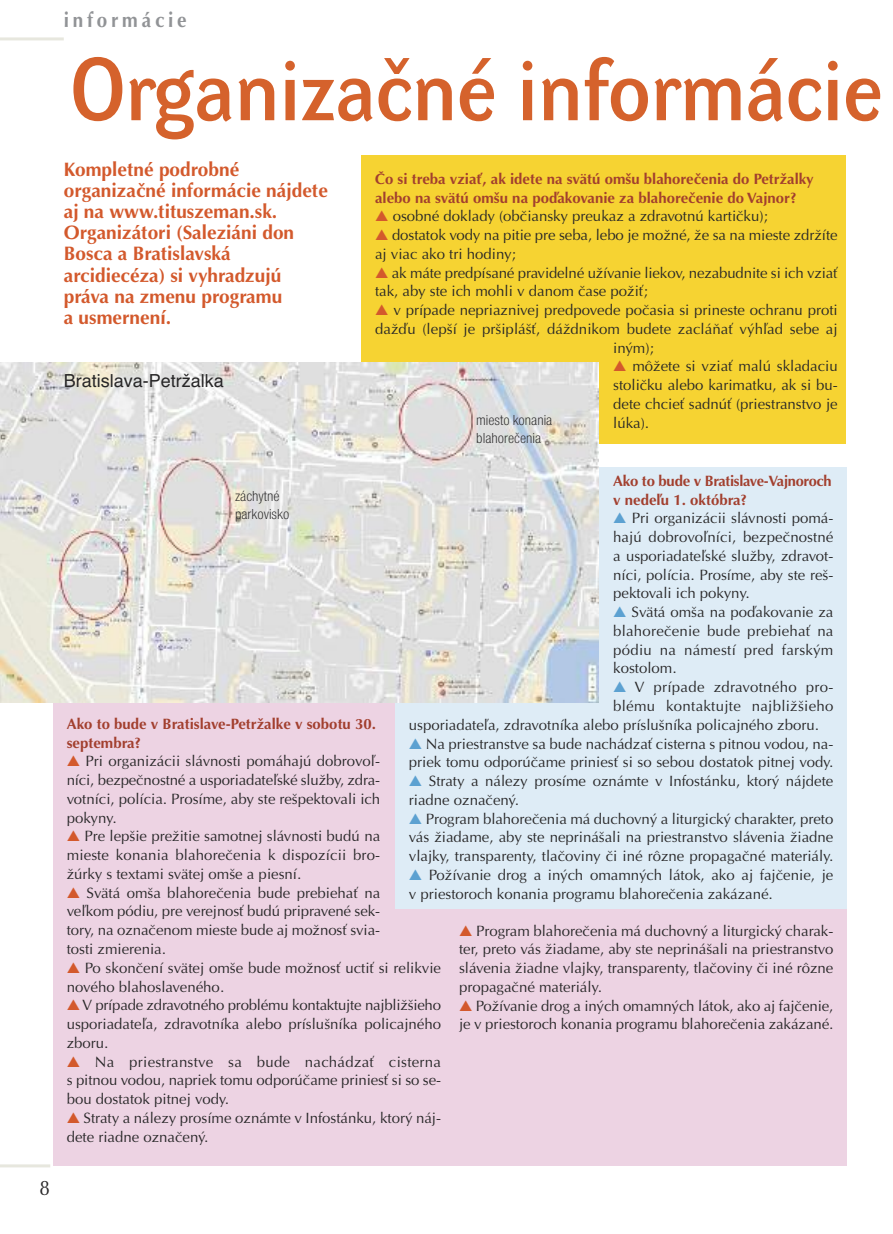
<style>
.page{position:relative;width:893px;height:1234px;background:#fff}
.page>*{position:absolute;margin:0;border:0;box-sizing:border-box;transform-origin:0 0}
.t1{font:700 87px "Dyna Grotesk LE";color:#d5622c;scale:.9 1}
.t2{font:700 21px "Optima CE";letter-spacing:.2em;color:#919396;scale:.9 1}
.t3{font:21px "Optima CE";color:#272627;scale:.9 1}
.t4{font:700 19.5px/21px "Optima CE";color:#d3592c}
.t5{font:18px "Helvetica";color:#272627}
.t6{font:15px/18.8px "Optima CE";color:#272627;text-align:justify}
.t7{font:700 15px/18.8px "Optima CE";color:#a23f2e}
.t8{font:15px "Optima CE";letter-spacing:.02em;color:#272627}
.t9{font:700 15px/18.8px "Optima CE";letter-spacing:-.02em;color:#a23f2e}
.t10{font:15px/18px "Nimbus San DEE Ligh Cond";color:#272627}
.s1{color:#d3592c}
.s2{color:#5ca1d1}
</style>
<div class="page">
<hr style="left:0;top:37px;width:64px;height:3px;background:#e7e7de">
<hr style="left:0;top:1164px;width:50px;height:3px;background:#e7e7de">
<div style="left:361px;top:156px;width:485px;height:288px;background:#f6d332"></div>
<div style="left:53px;top:680px;width:793px;height:485px;background:#edd3e3"></div>
<div style="left:395px;top:467px;width:451px;height:442px;background:#deecf6"></div>
<img style="left:0;top:362px;width:598px;height:340px">
<h2 class="t3" style="left:40px;top:1180px;width:13px">8</h2>
<h2 class="t2" style="left:64px;top:12px;width:138px">informácie</h2>
<h1 class="t1" style="left:70px;top:58px;width:903px">organizačné informácie</h1>
<h3 class="t4" style="left:64px;top:162px;width:266px">Kompletné podrobné organizačné informácie nájdete aj na www.tituszeman.sk.<br>Organizátori (Saleziáni don<br>Bosca a Bratislavská arcidiecéza) si vyhradzujú práva na zmenu programu<br>a usmernení.</h3>
<p class="t5" style="left:64px;top:370px;width:162px">Bratislava-Petržalka</p>
<p class="t7" style="left:375px;top:171px;width:440px">Čo si treba vziať, ak idete na svätú omšu blahorečenia do Petržalky alebo na svätú omšu na poďakovanie za blahorečenie do Vajnor?</p>
<p class="t6" style="left:375px;top:208px;width:394px"><span class="s1">▲</span> osobné doklady (občiansky preukaz a zdravotnú kartičku);</p>
<p class="t6" style="left:375px;top:227px;width:464px"><span class="s1">▲</span> dostatok vody na pitie pre seba, lebo je možné, že sa na mieste zdržíte aj viac ako tri hodiny;</p>
<p class="t6" style="left:375px;top:264px;width:464px"><span class="s1">▲</span> ak máte predpísané pravidelné užívanie liekov, nezabudnite si ich vziať tak, aby ste ich mohli v danom čase požiť;</p>
<p class="t6" style="left:375px;top:302px;width:464px"><span class="s1">▲</span> v prípade nepriaznivej predpovede počasia si prineste ochranu proti</p>
<p class="t6" style="left:375px;top:321px;width:464px">dažďu (lepší je pršiplášť, dáždnikom budete zacláňať výhľad sebe aj</p>
<p class="t6" style="left:613px;top:339px;width:42px">iným);</p>
<p class="t6" style="left:613px;top:358px;width:226px"><span class="s1">▲</span> môžete si vziať malú skladaciu stoličku alebo karimatku, ak si bu&shy;dete chcieť sadnúť (priestranstvo je lúka).</p>
<p class="t10" style="left:476px;top:411px;width:78px">miesto konania blahorečenia</p>
<p class="t9" style="left:613px;top:473px;width:220px">Ako to bude v Bratislave-Vajnoroch v nedeľu 1. októbra?</p>
<p class="t6" style="left:613px;top:510px;width:222px"><span class="s2">▲</span> Pri organizácii slávnosti pomá&shy;hajú dobrovoľníci, bezpečnostné a usporiadateľské služby, zdravot&shy;níci, polícia. Prosíme, aby ste reš&shy;pektovali ich pokyny.</p>
<p class="t6" style="left:613px;top:604px;width:222px"><span class="s2">▲</span> Svätá omša na poďakovanie za blahorečenie bude prebiehať na pódiu na námestí pred farským kostolom.</p>
<p class="t8" style="left:613px;top:681px;width:222px"><span class="s2">▲</span> V prípade zdravotného pro-</p>
<p class="t8" style="left:613px;top:700px;width:222px">blému kontaktujte najbližšieho</p>
<p class="t6" style="left:409px;top:716px;width:412px">usporiadateľa, zdravotníka alebo príslušníka policajného zboru.</p>
<p class="t6" style="left:409px;top:735px;width:426px"><span class="s2">▲</span> Na priestranstve sa bude nachádzať cisterna s pitnou vodou, na&shy;priek tomu odporúčame priniesť si so sebou dostatok pitnej vody.</p>
<p class="t6" style="left:409px;top:772px;width:426px"><span class="s2">▲</span> Straty a nálezy prosíme oznámte v Infostánku, ktorý nájdete riadne označený.</p>
<p class="t6" style="left:409px;top:810px;width:426px"><span class="s2">▲</span> Program blahorečenia má duchovný a liturgický charakter, preto vás žiadame, aby ste neprinášali na priestranstvo slávenia žiadne vlajky, transparenty, tlačoviny či iné rôzne propagačné materiály.</p>
<p class="t6" style="left:409px;top:866px;width:426px"><span class="s2">▲</span> Požívanie drog a iných omamných látok, ako aj fajčenie, je v priestoroch konania programu blahorečenia zakázané.</p>
<p class="t10" style="left:235px;top:486px;width:56px">záchytné parkovisko</p>
<p class="t7" style="left:67px;top:716px;width:311px">Ako to bude v Bratislave-Petržalke v sobotu 30. septembra?</p>
<p class="t6" style="left:67px;top:753px;width:315px"><span class="s1">▲</span> Pri organizácii slávnosti pomáhajú dobrovoľ&shy;níci, bezpečnostné a usporiadateľské služby, zdra&shy;votníci, polícia. Prosíme, aby ste rešpektovali ich pokyny.</p>
<p class="t6" style="left:67px;top:828px;width:315px"><span class="s1">▲</span> Pre lepšie prežitie samotnej slávnosti budú na mieste konania blahorečenia k dispozícii bro&shy;žúrky s textami svätej omše a piesní.</p>
<p class="t6" style="left:67px;top:884px;width:315px"><span class="s1">▲</span> Svätá omša blahorečenia bude prebiehať na veľkom pódiu, pre verejnosť budú pripravené sek&shy;tory, na označenom mieste bude aj možnosť svia&shy;tosti zmierenia.</p>
<p class="t6" style="left:67px;top:959px;width:376px"><span class="s1">▲</span> Po skončení svätej omše bude možnosť uctiť si relikvie nového blahoslaveného.</p>
<p class="t6" style="left:67px;top:997px;width:376px"><span class="s1">▲</span>V prípade zdravotného problému kontaktujte najbližšieho usporiadateľa, zdravotníka alebo príslušníka policajného zboru.</p>
<p class="t6" style="left:67px;top:1053px;width:376px"><span class="s1">▲</span> Na priestranstve sa bude nachádzať cisterna s pitnou vodou, napriek tomu odporúčame priniesť si so se&shy;bou dostatok pitnej vody.</p>
<p class="t6" style="left:67px;top:1109px;width:376px"><span class="s1">▲</span> Straty a nálezy prosíme oznámte v Infostánku, ktorý náj&shy;dete riadne označený.</p>
<p class="t6" style="left:459px;top:922px;width:376px"><span class="s1">▲</span> Program blahorečenia má duchovný a liturgický charak&shy;ter, preto vás žiadame, aby ste neprinášali na priestranstvo slávenia žiadne vlajky, transparenty, tlačoviny či iné rôzne propagačné materiály.</p>
<p class="t6" style="left:459px;top:997px;width:376px"><span class="s1">▲</span> Požívanie drog a iných omamných látok, ako aj fajčenie, je v priestoroch konania programu blahorečenia zakázané.</p>
</div>
